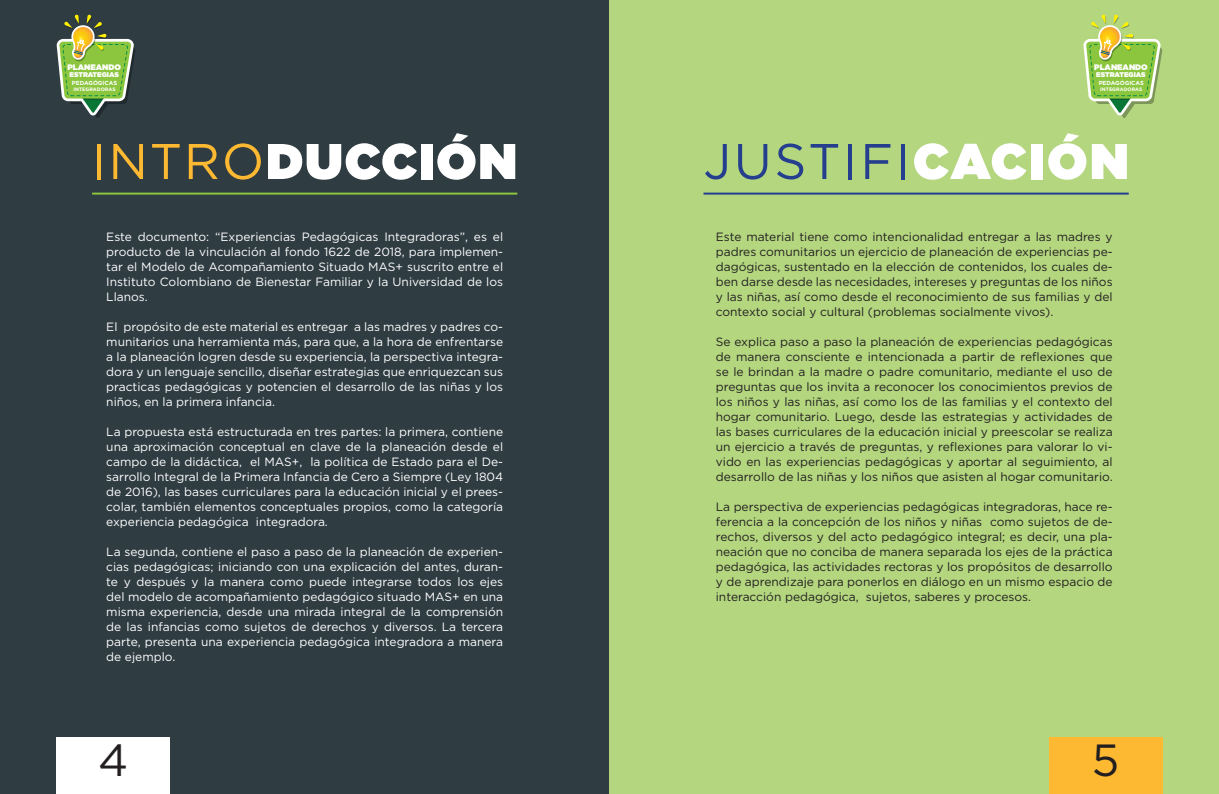
<style>
.page{position:relative;width:1219px;height:794px;background:#fff}
.page>*{position:absolute;margin:0;border:0;box-sizing:border-box;transform-origin:0 0}
.t1{font:50px "Gotham";letter-spacing:.05em;color:#253f8e}
.t2{font:900 50px "Gotham";letter-spacing:.03em;color:#fff}
.t3{font:45px "Gotham";color:#231f20}
.t4{font:12px/15px "Gotham";color:#fff;text-align:justify}
.t5{font:12px/15px "Gotham";color:#231f20;text-align:justify}
.t6{font:900 8px "Gotham";color:#fff}
.t7{font:900 6.9px "Gotham";letter-spacing:-.005em;color:#fff}
.t8{font:700 5.9px "Gotham";color:#fff}
.t9{font:700 4.9px "Gotham";color:#fff}
.s1{font-weight:400;color:#fdb931}
.s2{font-weight:900;color:#fff}
</style>
<div class="page">
<div style="left:0;top:0;width:609px;height:794px;background:#2f3c42"></div>
<div style="left:609px;top:0;width:610px;height:794px;background:#b3d67f"></div>
<div style="left:57px;top:737px;width:113px;height:57px;background:#fff"></div>
<div style="left:1049px;top:737px;width:113px;height:57px;background:#fdb931"></div>
<hr style="left:92px;top:193px;width:425px;height:2px;background:#8bc63e">
<hr style="left:703px;top:193px;width:426px;height:2px;background:#253f8e">
<svg style="left:57px;top:15px;width:78px;height:103px"></svg>
<svg style="left:1083px;top:15px;width:79px;height:103px"></svg>
<p class="t6" style="left:67px;top:61px;width:55px">PLANEANDO</p>
<p class="t7" style="left:70px;top:70px;width:51px">ESTRATEGIAS</p>
<p class="t8" style="left:72px;top:79px;width:47px">PEDAGÓGICAS</p>
<p class="t9" style="left:73px;top:86px;width:44px">INTEGRADORAS</p>
<p class="t6" style="left:1094px;top:61px;width:55px">PLANEANDO</p>
<p class="t7" style="left:1096px;top:70px;width:51px">ESTRATEGIAS</p>
<p class="t8" style="left:1099px;top:79px;width:47px">PEDAGÓGICAS</p>
<p class="t9" style="left:1100px;top:86px;width:44px">INTEGRADORAS</p>
<h1 class="t2" style="left:92px;top:125px;width:427px"><span class="s1">INTRO</span>DUCCIÓN</h1>
<h1 class="t1" style="left:703px;top:129px;width:427px">JUSTIFI<span class="s2">CACIÓN</span></h1>
<p class="t4" style="left:106px;top:229px;width:398px">Este documento: “Experiencias Pedagógicas Integradoras”, es el producto de la vinculación al fondo 1622 de 2018, para implemen&shy;tar el Modelo de Acompañamiento Situado MAS+ suscrito entre el Instituto Colombiano de Bienestar Familiar y la Universidad de los Llanos.</p>
<p class="t4" style="left:106px;top:319px;width:398px">El propósito de este material es entregar a las madres y padres co&shy;munitarios una herramienta más, para que, a la hora de enfrentarse a la planeación logren desde su experiencia, la perspectiva integra&shy;dora y un lenguaje sencillo, diseñar estrategias que enriquezcan sus practicas pedagógicas y potencien el desarrollo de las niñas y los niños, en la primera infancia.</p>
<p class="t4" style="left:106px;top:424px;width:398px">La propuesta está estructurada en tres partes: la primera, contiene una aproximación conceptual en clave de la planeación desde el campo de la didáctica, el MAS+, la política de Estado para el De&shy;sarrollo Integral de la Primera Infancia de Cero a Siempre (Ley 1804 de 2016), las bases curriculares para la educación inicial y el prees&shy;colar, también elementos conceptuales propios, como la categoría experiencia pedagógica integradora.</p>
<p class="t4" style="left:106px;top:544px;width:398px">La segunda, contiene el paso a paso de la planeación de experien&shy;cias pedagógicas; iniciando con una explicación del antes, duran&shy;te y después y la manera como puede integrarse todos los ejes del modelo de acompañamiento pedagógico situado MAS+ en una misma experiencia, desde una mirada integral de la comprensión de las infancias como sujetos de derechos y diversos. La tercera parte, presenta una experiencia pedagógica integradora a manera de ejemplo.</p>
<p class="t5" style="left:716px;top:229px;width:398px">Este material tiene como intencionalidad entregar a las madres y padres comunitarios un ejercicio de planeación de experiencias pe&shy;dagógicas, sustentado en la elección de contenidos, los cuales de&shy;ben darse desde las necesidades, intereses y preguntas de los niños y las niñas, así como desde el reconocimiento de sus familias y del contexto social y cultural (problemas socialmente vivos).</p>
<p class="t5" style="left:716px;top:334px;width:398px">Se explica paso a paso la planeación de experiencias pedagógicas de manera consciente e intencionada a partir de reflexiones que se le brindan a la madre o padre comunitario, mediante el uso de preguntas que los invita a reconocer los conocimientos previos de los niños y las niñas, así como los de las familias y el contexto del hogar comunitario. Luego, desde las estrategias y actividades de las bases curriculares de la educación inicial y preescolar se realiza un ejercicio a través de preguntas, y reflexiones para valorar lo vi&shy;vido en las experiencias pedagógicas y aportar al seguimiento, al desarrollo de las niñas y los niños que asisten al hogar comunitario.</p>
<p class="t5" style="left:716px;top:499px;width:398px">La perspectiva de experiencias pedagógicas integradoras, hace re&shy;ferencia a la concepción de los niños y niñas como sujetos de de&shy;rechos, diversos y del acto pedagógico integral; es decir, una pla&shy;neación que no conciba de manera separada los ejes de la práctica pedagógica, las actividades rectoras y los propósitos de desarrollo y de aprendizaje para ponerlos en diálogo en un mismo espacio de interacción pedagógica, sujetos, saberes y procesos.</p>
<h2 class="t3" style="left:98px;top:731px;width:32px">4</h2>
<h2 class="t3" style="left:1092px;top:731px;width:29px">5</h2>
</div>
